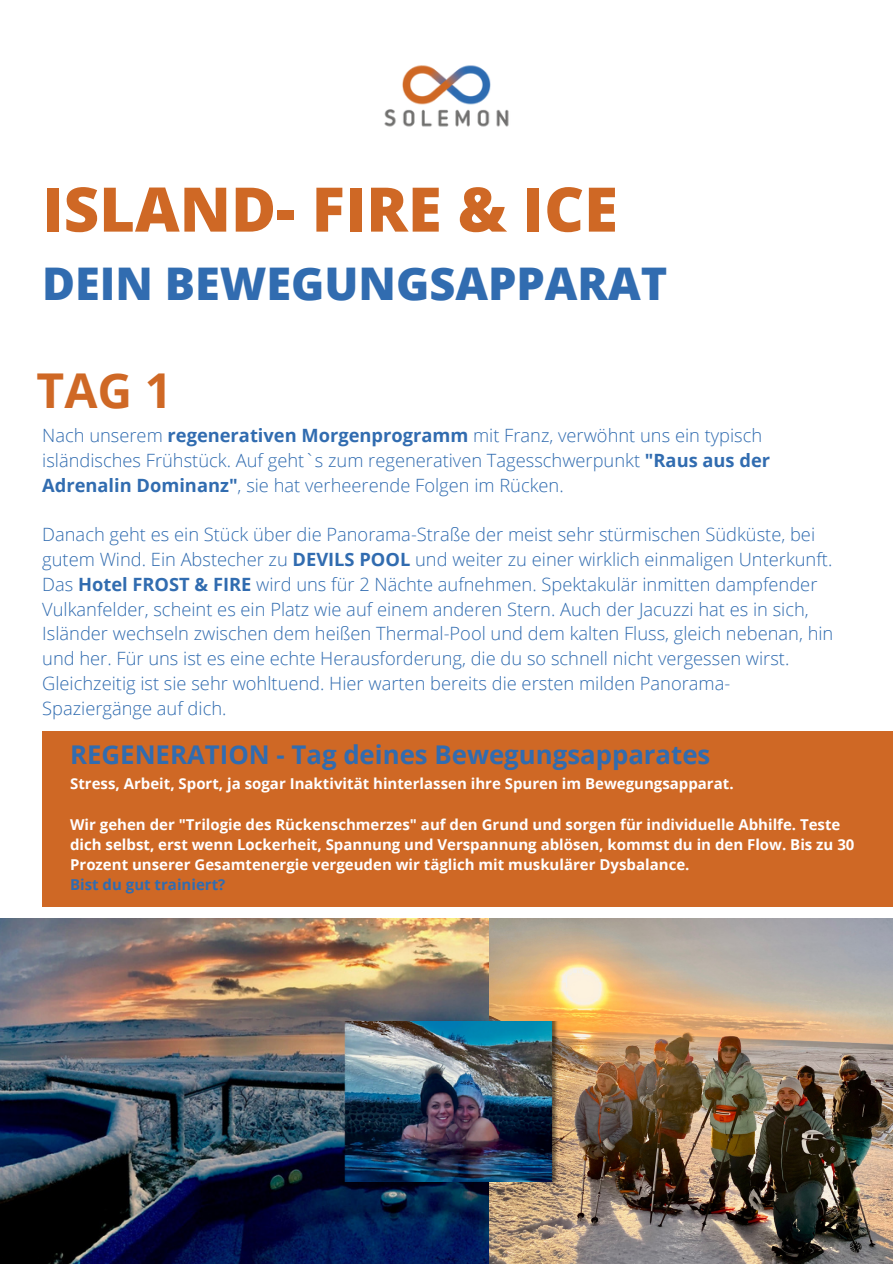
<style>
.page{position:relative;width:893px;height:1264px;background:#fff}
.page>*{position:absolute;margin:0;border:0;box-sizing:border-box;transform-origin:0 0}
.t1{font:800 61.5px "Open Sans";color:#cf6825}
.t2{font:700 48px "Open Sans";color:#cf6825}
.t3{font:800 45px "Open Sans";color:#316cb0}
.t4{font:700 25.8px "Open Sans";color:#316cb0}
.t5{font:300 18.3px/24.8px "Open Sans";color:#316cb0}
.t6{font:700 15px/20.2px "Open Sans";color:#fff}
.t7{font:700 15px "Open Sans";color:#316cb0}
.s1{font-weight:700}
</style>
<div class="page">
<img style="left:384px;top:65px;width:125px;height:62px">
<div style="left:42px;top:731px;width:850px;height:175px;background:#cf6825"></div>
<img style="left:0;top:918px;width:558px;height:345px">
<img style="left:489px;top:918px;width:403px;height:344px">
<img style="left:344px;top:1021px;width:215px;height:160px">
<p class="t1" style="left:42px;top:166px;width:577px">ISLAND- FIRE &amp; ICE</p>
<p class="t3" style="left:42px;top:252px;width:626px">DEIN BEWEGUNGSAPPARAT</p>
<p class="t2" style="left:37px;top:357px;width:137px">TAG 1</p>
<h1 class="t5" style="left:42px;top:423px;width:729px">Nach unserem <span class="s1">regenerativen Morgenprogramm</span> mit Franz, verwöhnt uns ein typisch isländisches Frühstück. Auf geht`s zum regenerativen Tagesschwerpunkt <span class="s1">"Raus aus der<br>Adrenalin Dominanz"</span>, sie hat verheerende Folgen im Rücken.</h1>
<h1 class="t5" style="left:42px;top:522px;width:792px">Danach geht es ein Stück über die Panorama-Straße der meist sehr stürmischen Südküste, bei gutem Wind. Ein Abstecher zu <span class="s1">DEVILS POOL</span> und weiter zu einer wirklich einmaligen Unterkunft.<br>Das <span class="s1">Hotel FROST &amp; FIRE</span> wird uns für 2 Nächte aufnehmen. Spektakulär inmitten dampfender Vulkanfelder, scheint es ein Platz wie auf einem anderen Stern. Auch der Jacuzzi hat es in sich, Isländer wechseln zwischen dem heißen Thermal-Pool und dem kalten Fluss, gleich nebenan, hin und her. Für uns ist es eine echte Herausforderung, die du so schnell nicht vergessen wirst.<br>Gleichzeitig ist sie sehr wohltuend. Hier warten bereits die ersten milden Panorama-Spaziergänge auf dich.</h1>
<h2 class="t4" style="left:70px;top:736px;width:641px">REGENERATION - Tag deines Bewegungsapparates</h2>
<h2 class="t6" style="left:70px;top:773px;width:665px">Stress, Arbeit, Sport, ja sogar Inaktivität hinterlassen ihre Spuren im Bewegungsapparat.</h2>
<p class="t6" style="left:70px;top:813px;width:785px">Wir gehen der "Trilogie des Rückenschmerzes" auf den Grund und sorgen für individuelle Abhilfe. Teste dich selbst, erst wenn Lockerheit, Spannung und Verspannung ablösen, kommst du in den Flow. Bis zu 30<br>Prozent unserer Gesamtenergie vergeuden wir täglich mit muskulärer Dysbalance.</p>
<p class="t7" style="left:70px;top:874px;width:157px">Bist du gut trainiert?</p>
</div>
